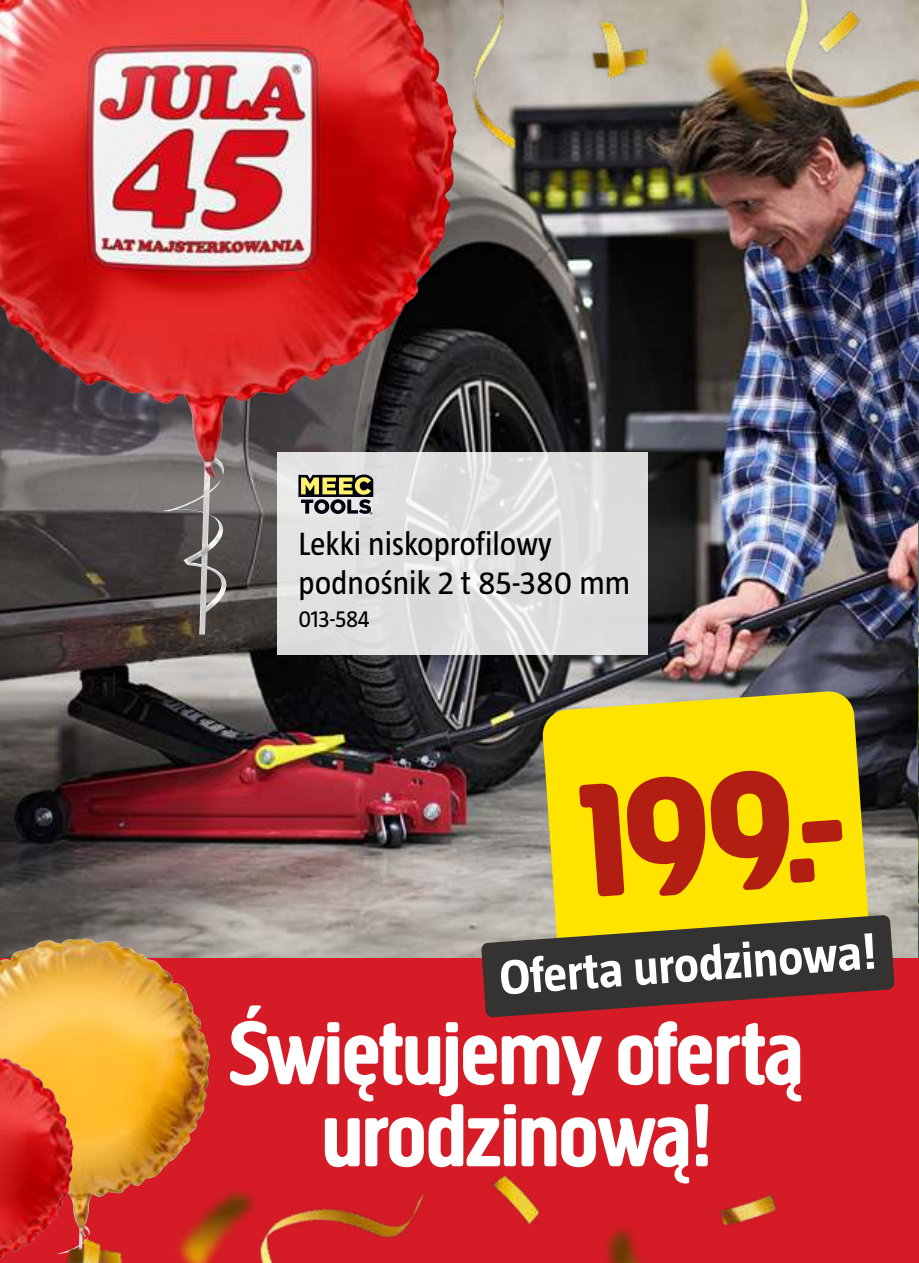
<style>
.page{position:relative;width:919px;height:1263px;background:#fff}
.page>*{position:absolute;margin:0;border:0;box-sizing:border-box;transform-origin:0 0}
.t1{font:800 168.75px "Creighton Pro";color:#b21f12}
.t2{font:700 93.15px/82.1px "Creighton Pro";letter-spacing:-.005em;color:#fff;text-align:center}
.t3{font:700 49.5px "Taz";color:#fff}
.t4{font:33px/39.6px "Taz";color:#000}
.t5{font:24px "Taz";letter-spacing:-.015em;color:#000;scale:.95 1}
</style>
<div class="page">
<img style="left:0;top:0;width:918px;height:959px">
<img style="left:393px;top:0;width:525px;height:191px">
<img style="left:918px;top:520px;width:1px;height:743px">
<svg style="left:277px;top:452px;width:371px;height:203px;background:#dfdfe0"></svg>
<div style="left:298px;top:497px;width:75px;height:19px;background:#e8e9e8"></div>
<svg style="left:298px;top:475px;width:75px;height:40px"></svg>
<img style="left:0;top:0;width:25px;height:330px">
<div style="left:0;top:959px;width:918px;height:304px;background:#d51b26"></div>
<img style="left:0;top:938px;width:207px;height:171px">
<img style="left:0;top:1109px;width:780px;height:154px">
<svg style="left:542px;top:690px;width:328px;height:225px;background:#f2d90b"></svg>
<svg style="left:481px;top:915px;width:413px;height:102px;background:#634532"></svg>
<p class="t4" style="left:298px;top:523px;width:333px">Lekki niskoprofilowy podnośnik 2 t 85-380 mm</p>
<p class="t5" style="left:298px;top:606px;width:76px">013-584</p>
<h1 class="t1" style="left:578px;top:774px;width:264px;rotate:-4deg">199.-</h1>
<h3 class="t3" style="left:497px;top:950px;width:379px;rotate:-4deg">Oferta urodzinowa!</h3>
<h2 class="t2" style="left:230px;top:1012px;width:576px">Świętujemy ofertą urodzinową!</h2>
</div>
